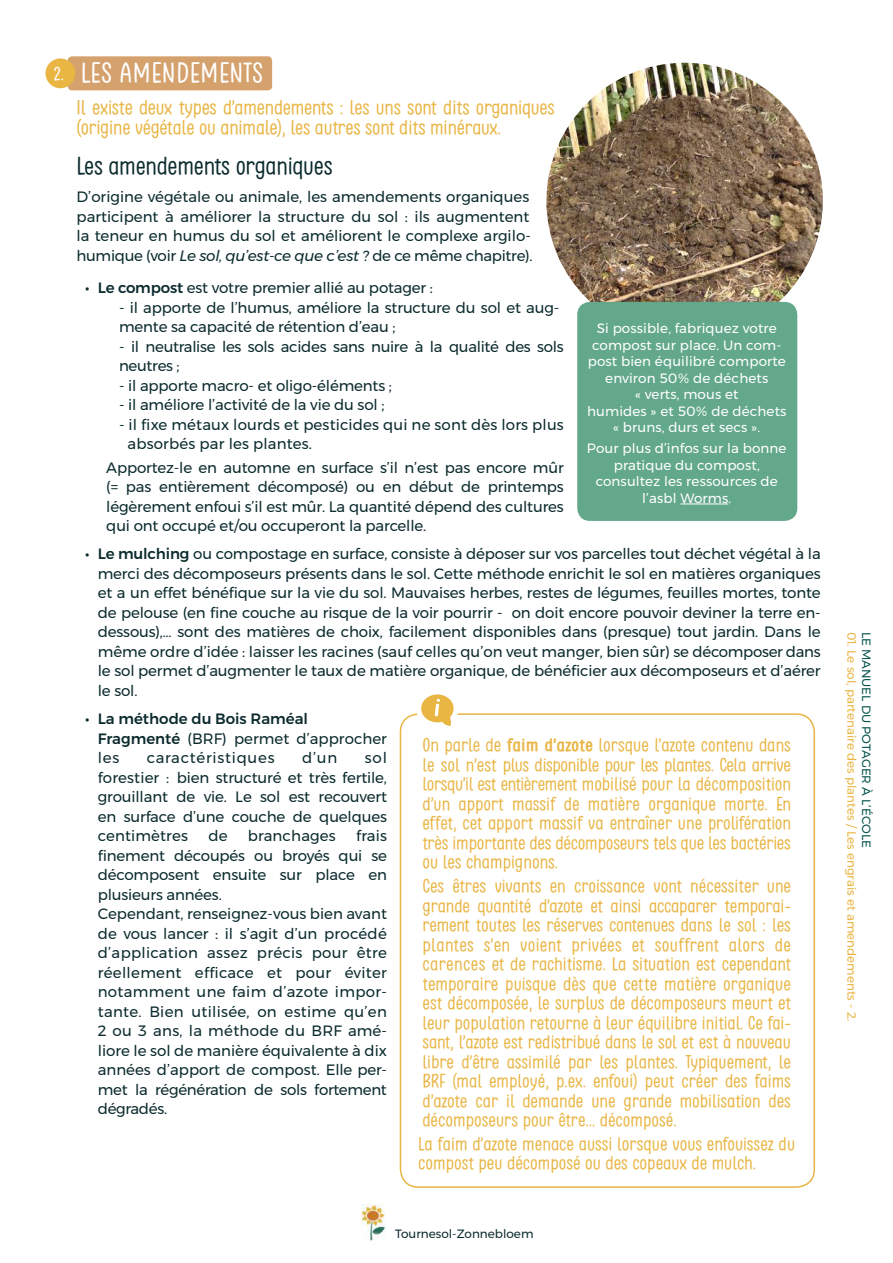
<style>
.page{position:relative;width:893px;height:1263px;background:#fff}
.page>*{position:absolute;margin:0;border:0;box-sizing:border-box;transform-origin:0 0}
.t1{font:27px "Clambake October Six";letter-spacing:.02em;color:#fff}
.t2{font:24px "Clambake October Six";letter-spacing:-.01em;color:#0c2b2e}
.t3{font:19.5px/19.5px "Clambake October Six";letter-spacing:-.01em;color:#e9b543}
.t4{font:18px/19.5px "Clambake October Six";color:#e9b543;text-align:justify}
.t5{font:15px/19.5px "Montserrat";letter-spacing:-.01em;color:#0c2b2e}
.t6{font:15px/19.5px "Montserrat";letter-spacing:.01em;color:#0c2b2e}
.t7{font:500 15px/19.5px "Montserrat";color:#0c2b2e}
.t8{font:15px "Montserrat";letter-spacing:.05em;color:#0c2b2e}
.t9{font:13.5px/16.5px "Montserrat";letter-spacing:.01em;color:#fff;text-align:center}
.t10{font:12px "Montserrat";color:#e9b543}
.t11{font:12px "Montserrat";color:#0a5650}
.t12{font:12px "Montserrat";color:#0c2b2e}
.s1{font-size:18px}
.s2{font-style:italic}
.s3{font-weight:500}
.s4{font-weight:400}
.s5{font-weight:700}
</style>
<div class="page">
<img style="left:362px;top:1205px;width:24px;height:36px">
<div style="left:68px;top:56px;width:204px;height:34px;background:#d5a16c;border-radius:4px"></div>
<div style="left:45px;top:58px;width:30px;height:30px;background:#e9b543;border-radius:50%"></div>
<div style="left:400px;top:713px;width:415px;height:475px;border:2px solid #e9b543;border-radius:18px"></div>
<svg style="left:416px;top:694px;width:43px;height:32px"></svg>
<img style="left:546px;top:63px;width:277px;height:276px;border-radius:138px">
<div style="left:577px;top:302px;width:220px;height:219px;background:#63a88a;border-radius:13px"></div>
<hr style="left:680px;top:504px;width:48px;height:1px;background:#fff">
<h1 class="t1" style="left:54px;top:57px;width:211px"><span class="s1">2.</span> LES AMENDEMENTS</h1>
<h3 class="t3" style="left:77px;top:98px;width:480px">Il existe deux types d’amendements : les uns sont dits organiques (origine végétale ou animale), les autres sont dits minéraux.</h3>
<h2 class="t2" style="left:77px;top:152px;width:258px">Les amendements organiques</h2>
<p class="t5" style="left:77px;top:187px;width:458px">D’origine végétale ou animale, les amendements organiques participent à améliorer la structure du sol : ils augmentent la teneur en humus du sol et améliorent le complexe argilo&shy;humique (voir <span class="s2">Le sol, qu’est-ce que c’est ?</span> de ce même chapitre).</p>
<p class="t5" style="left:85px;top:278px;width:350px"><span class="s3">• Le compost</span> est votre premier allié au potager :</p>
<p class="t5" style="left:119px;top:297px;width:442px">- il apporte de l’humus, améliore la structure du sol et aug&shy;mente sa capacité de rétention d’eau ;</p>
<p class="t5" style="left:119px;top:336px;width:446px">- il neutralise les sols acides sans nuire à la qualité des sols neutres ;</p>
<p class="t5" style="left:119px;top:375px;width:274px">- il apporte macro- et oligo-éléments ;</p>
<p class="t5" style="left:119px;top:395px;width:267px">- il améliore l’activité de la vie du sol ;</p>
<p class="t6" style="left:128px;top:414px;width:438px;text-indent:-9px">- il fixe métaux lourds et pesticides qui ne sont dès lors plus absorbés par les plantes.</p>
<p class="t5" style="left:106px;top:458px;width:459px;text-align:justify">Apportez-le en automne en surface s’il n’est pas encore mûr (= pas entièrement décomposé) ou en début de printemps légèrement enfoui s’il est mûr. La quantité dépend des cultures qui ont occupé et/ou occuperont la parcelle.</p>
<p class="t5" style="left:98px;top:544px;width:724px;text-align:justify;text-indent:-13px"><span class="s3">• Le mulching</span> ou compostage en surface, consiste à déposer sur vos parcelles tout déchet végétal à la merci des décomposeurs présents dans le sol. Cette méthode enrichit le sol en matières organiques et a un effet bénéfique sur la vie du sol. Mauvaises herbes, restes de légumes, feuilles mortes, tonte de pelouse (en fine couche au risque de la voir pourrir - on doit encore pouvoir deviner la terre en&shy;dessous),… sont des matières de choix, facilement disponibles dans (presque) tout jardin. Dans le même ordre d’idée : laisser les racines (sauf celles qu’on veut manger, bien sûr) se décomposer dans le sol permet d’augmenter le taux de matière organique, de bénéficier aux décomposeurs et d’aérer le sol.</p>
<p class="t7" style="left:98px;top:709px;width:291px;text-indent:-13px">• La méthode du Bois Raméal<br>Fragmenté <span class="s4">(BRF) permet d’approcher les</span></p>
<p class="t9" style="left:587px;top:320px;width:201px">Si possible, fabriquez votre compost sur place. Un com&shy;post bien équilibré comporte environ 50% de déchets<br>« verts, mous et<br>humides » et 50% de déchets « bruns, durs et secs ».</p>
<p class="t9" style="left:587px;top:440px;width:201px">Pour plus d’infos sur la bonne pratique du compost, consultez les ressources de l’asbl Worms.</p>
<p class="t4" style="left:422px;top:736px;width:370px">On parle de <span class="s5">faim d’azote</span> lorsque l’azote contenu dans le sol n’est plus disponible pour les plantes. Cela arrive lorsqu’il est entièrement mobilisé pour la décomposition d’un apport massif de matière organique morte. En effet, cet apport massif va entraîner une prolifération très importante des décomposeurs tels que les bactéries ou les champignons.</p>
<p class="t4" style="left:422px;top:876px;width:370px">Ces êtres vivants en croissance vont nécessiter une grande quantité d’azote et ainsi accaparer temporai&shy;rement toutes les réserves contenues dans le sol : les plantes s’en voient privées et souffrent alors de carences et de rachitisme. La situation est cependant temporaire puisque dès que cette matière organique est décomposée, le surplus de décomposeurs meurt et leur population retourne à leur équilibre initial. Ce fai&shy;sant, l’azote est redistribué dans le sol et est à nouveau libre d’être assimilé par les plantes. Typiquement, le BRF (mal employé, p.ex. enfoui) peut créer des faims d’azote car il demande une grande mobilisation des décomposeurs pour être... décomposé.</p>
<p class="t4" style="left:418px;top:1134px;width:378px">La faim d’azote menace aussi lorsque vous enfouissez du compost peu décomposé ou des copeaux de mulch.</p>
<p class="t8" style="left:147px;top:746px;width:129px">caractéristiques</p>
<p class="t5" style="left:302px;top:748px;width:37px">d’un</p>
<p class="t5" style="left:98px;top:748px;width:291px;text-align:justify;text-indent:267px">sol forestier : bien structuré et très fertile, grouillant de vie. Le sol est recouvert en surface d’une couche de quelques centimètres</p>
<p class="t5" style="left:98px;top:826px;width:291px;text-indent:258px">frais finement découpés ou broyés qui se décomposent ensuite sur place en plusieurs années.<br>Cependant, renseignez-vous bien avant de vous lancer : il s’agit d’un procédé d’application assez précis pour être réellement efficace et pour éviter notamment une faim d’azote impor&shy;tante. Bien utilisée, on estime qu’en<br>2 ou 3 ans, la méthode du BRF amé&shy;liore le sol de manière équivalente à dix années d’apport de compost. Elle per&shy;met la régénération de sols fortement dégradés.</p>
<p class="t5" style="left:208px;top:826px;width:21px">de</p>
<p class="t6" style="left:248px;top:826px;width:89px">branchages</p>
<p class="t12" style="left:395px;top:1225px;width:140px">Tournesol-Zonnebloem</p>
<p class="t10" style="left:861px;top:631px;width:391px;rotate:90deg">01. Le sol, partenaire des plantes / Les engrais et amendements - 2.</p>
<p class="t11" style="left:876px;top:631px;width:218px;rotate:90deg">LE MANUEL DU POTAGER À L’ÉCOLE</p>
</div>
